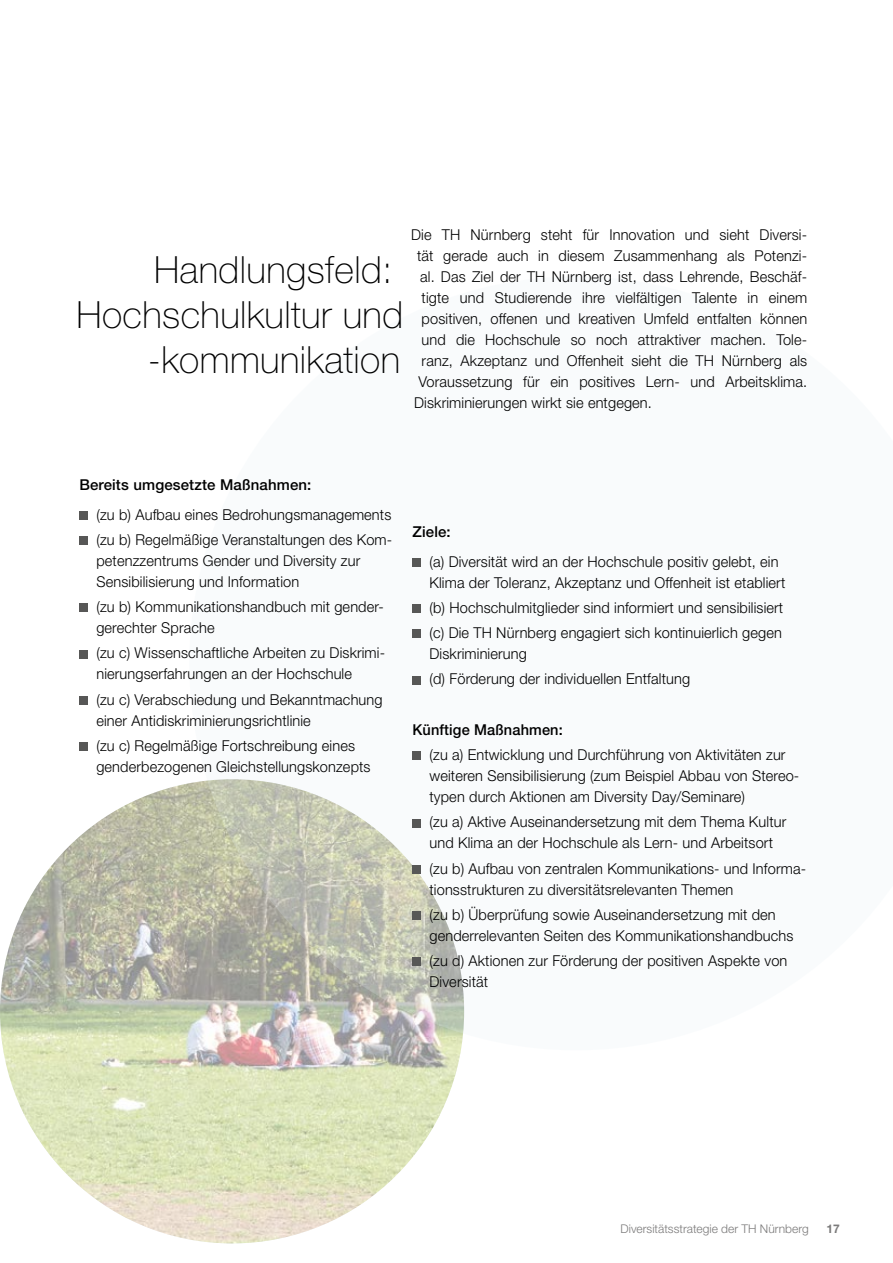
<style>
.page{position:relative;width:893px;height:1263px;background:#fff}
.page>*{position:absolute;margin:0;border:0;box-sizing:border-box;transform-origin:0 0}
.t1{font:100 37.5px/45px "Helvetica Neue LT";letter-spacing:.01em;color:#000;text-align:right}
.t2{font:300 15px/21px "Helvetica Neue LT";letter-spacing:.01em;color:#000}
.t3{font:500 15px "Helvetica Neue LT";letter-spacing:.01em;color:#000}
.t4{font:300 12px "Helvetica Neue LT";color:#7c7b7b}
.t5{font:700 12px "Helvetica Neue LT";color:#7c7b7b}
</style>
<div class="page">
<img style="left:0;top:779px;width:464px;height:464px;border-radius:232px">
<svg style="left:189px;top:629px;width:276px;height:421px"></svg>
<div style="left:412px;top:558px;width:9px;height:9px;background:#575756"></div>
<div style="left:412px;top:604px;width:9px;height:9px;background:#575756"></div>
<div style="left:412px;top:630px;width:9px;height:8px;background:#575756"></div>
<div style="left:412px;top:676px;width:9px;height:8px;background:#575756"></div>
<div style="left:412px;top:752px;width:9px;height:8px;background:#575756"></div>
<div style="left:412px;top:819px;width:9px;height:8px;background:#575756"></div>
<div style="left:412px;top:865px;width:9px;height:9px;background:#575756"></div>
<div style="left:412px;top:911px;width:9px;height:9px;background:#575756"></div>
<div style="left:412px;top:958px;width:9px;height:8px;background:#575756"></div>
<div style="left:79px;top:511px;width:9px;height:9px;background:#575756"></div>
<div style="left:79px;top:536px;width:9px;height:9px;background:#575756"></div>
<div style="left:79px;top:604px;width:9px;height:8px;background:#575756"></div>
<div style="left:79px;top:650px;width:9px;height:8px;background:#575756"></div>
<div style="left:79px;top:696px;width:9px;height:9px;background:#575756"></div>
<div style="left:79px;top:742px;width:9px;height:9px;background:#575756"></div>
<img style="left:0;top:992px;width:1px;height:39px">
<h1 class="t1" style="left:77px;top:248px;width:328px">Handlungsfeld:<br>Hochschulkultur und -kommunikation</h1>
<p class="t2" style="left:411px;top:224px;width:398px">Die TH Nürnberg steht für Innovation und sieht Diversi-</p>
<p class="t2" style="left:417px;top:245px;width:392px">tät gerade auch in diesem Zusammenhang als Potenzi-</p>
<p class="t2" style="left:420px;top:266px;width:389px">al. Das Ziel der TH Nürnberg ist, dass Lehrende, Beschäf-</p>
<p class="t2" style="left:422px;top:287px;width:387px">tigte und Studierende ihre vielfältigen Talente in einem</p>
<p class="t2" style="left:422px;top:308px;width:387px">positiven, offenen und kreativen Umfeld entfalten können</p>
<p class="t2" style="left:422px;top:329px;width:387px">und die Hochschule so noch attraktiver machen. Tole-</p>
<p class="t2" style="left:422px;top:350px;width:387px">ranz, Akzeptanz und Offenheit sieht die TH Nürnberg als</p>
<p class="t2" style="left:419px;top:371px;width:390px">Voraussetzung für ein positives Lern- und Arbeitsklima.</p>
<p class="t2" style="left:414px;top:392px;width:239px">Diskriminierungen wirkt sie entgegen.</p>
<p class="t3" style="left:79px;top:476px;width:234px">Bereits umgesetzte Maßnahmen:</p>
<p class="t2" style="left:96px;top:501px;width:297px;line-height:25.2px">(zu b) Aufbau eines Bedrohungsmanagements (zu b) Regelmäßige Veranstaltungen des Kom-</p>
<p class="t2" style="left:96px;top:550px;width:265px">petenzzentrums Gender und Diversity zur<br>Sensibilisierung und Information</p>
<p class="t2" style="left:96px;top:596px;width:289px">(zu b) Kommunikationshandbuch mit gender&shy;gerechter Sprache</p>
<p class="t2" style="left:96px;top:642px;width:290px">(zu c) Wissenschaftliche Arbeiten zu Diskrimi&shy;nierungserfahrungen an der Hochschule</p>
<p class="t2" style="left:96px;top:689px;width:288px">(zu c) Verabschiedung und Bekanntmachung einer Antidiskriminierungsrichtlinie</p>
<p class="t2" style="left:96px;top:735px;width:276px">(zu c) Regelmäßige Fortschreibung eines genderbezogenen Gleichstellungskonzepts</p>
<p class="t3" style="left:412px;top:523px;width:40px">Ziele:</p>
<p class="t2" style="left:429px;top:550px;width:357px">(a) Diversität wird an der Hochschule positiv gelebt, ein<br>Klima der Toleranz, Akzeptanz und Offenheit ist etabliert</p>
<p class="t2" style="left:429px;top:595px;width:355px;line-height:25.2px">(b) Hochschulmitglieder sind informiert und sensibilisiert (c) Die TH Nürnberg engagiert sich kontinuierlich gegen</p>
<p class="t2" style="left:429px;top:641px;width:262px;line-height:25.2px">Diskriminierung<br>(d) Förderung der individuellen Entfaltung</p>
<p class="t3" style="left:412px;top:721px;width:152px">Künftige Maßnahmen:</p>
<p class="t2" style="left:429px;top:744px;width:371px">(zu a) Entwicklung und Durchführung von Aktivitäten zur weiteren Sensibilisierung (zum Beispiel Abbau von Stereo&shy;typen durch Aktionen am Diversity Day/Seminare)</p>
<p class="t2" style="left:429px;top:811px;width:358px">(zu a) Aktive Auseinandersetzung mit dem Thema Kultur und Klima an der Hochschule als Lern- und Arbeitsort</p>
<p class="t2" style="left:429px;top:857px;width:378px">(zu b) Aufbau von zentralen Kommunikations- und Informa&shy;tionsstrukturen zu diversitätsrelevanten Themen</p>
<p class="t2" style="left:429px;top:904px;width:366px">(zu b) Überprüfung sowie Auseinandersetzung mit den genderrelevanten Seiten des Kommunikationshandbuchs</p>
<p class="t2" style="left:429px;top:950px;width:359px">(zu d) Aktionen zur Förderung der positiven Aspekte von<br>Diversität</p>
<p class="t4" style="left:621px;top:1221px;width:190px">Diversitätsstrategie der TH Nürnberg</p>
<p class="t5" style="left:826px;top:1221px;width:15px">17</p>
</div>
